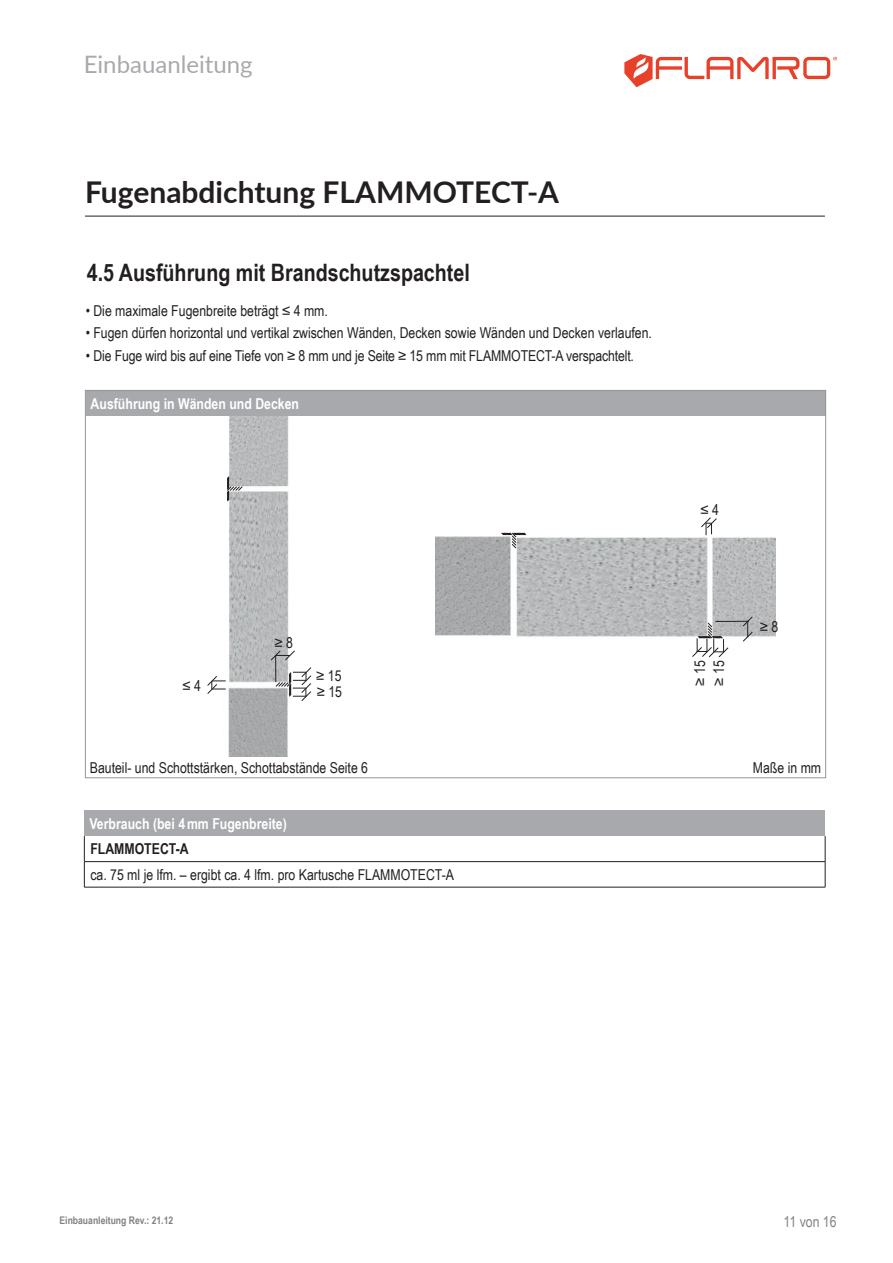
<style>
.page{position:relative;width:893px;height:1263px;background:#fff}
.page>*{position:absolute;margin:0;border:0;box-sizing:border-box;transform-origin:0 0}
.t1{font:700 30px "Lato";color:#231f20}
.t2{font:700 24px "Arial Narrow";color:#231f20}
.t3{font:24px "Lato";color:#a8a9ad}
.t4{font:15px/16.5px "Arial Narrow";color:#231f20}
.t5{font:700 15px "Arial Narrow";color:#fff}
.t6{font:700 15px "Arial Narrow";color:#231f20}
.t7{font:15px "Arial Narrow";color:#808285}
.t8{font:700 10.5px "Arial Narrow";color:#808285}
</style>
<div class="page">
<div style="left:84px;top:810px;width:741px;height:26px;background:#a8a9ad"></div>
<hr style="left:84px;top:861px;width:741px;height:1px;background:#231f20">
<svg style="left:84px;top:836px;width:1px;height:51px"></svg>
<svg style="left:825px;top:836px;width:1px;height:51px"></svg>
<hr style="left:84px;top:887px;width:741px;height:1px;background:#231f20">
<div style="left:86px;top:391px;width:739px;height:25px;background:#a8a9ad"></div>
<img style="left:435px;top:532px;width:340px;height:105px">
<img style="left:227px;top:416px;width:62px;height:340px">
<svg style="left:207px;top:676px;width:19px;height:18px"></svg>
<svg style="left:700px;top:517px;width:17px;height:18px"></svg>
<hr style="left:715px;top:621px;width:34px;height:1px;background:#231f20">
<svg style="left:742px;top:616px;width:11px;height:26px"></svg>
<svg style="left:227px;top:476px;width:16px;height:25px"></svg>
<svg style="left:501px;top:533px;width:25px;height:15px"></svg>
<svg style="left:691px;top:623px;width:38px;height:35px"></svg>
<svg style="left:270px;top:650px;width:42px;height:52px"></svg>
<hr style="left:85px;top:216px;width:740px;height:1px;background:#231f20">
<svg style="left:624px;top:54px;width:213px;height:33px"></svg>
<h2 class="t3" style="left:84px;top:56px;width:170px">Einbauanleitung</h2>
<h1 class="t1" style="left:85px;top:181px;width:475px">Fugenabdichtung FLAMMOTECT-A</h1>
<h2 class="t2" style="left:87px;top:264px;width:385px">4.5 Ausführung mit Brandschutzspachtel</h2>
<p class="t4" style="left:86px;top:302px;width:244px">• Die maximale Fugenbreite beträgt ≤ 4 mm.</p>
<p class="t4" style="left:86px;top:326px;width:568px">• Fugen dürfen horizontal und vertikal zwischen Wänden, Decken sowie Wänden und Decken verlaufen.</p>
<p class="t4" style="left:86px;top:346px;width:550px">• Die Fuge wird bis auf eine Tiefe von ≥ 8 mm und je Seite ≥ 15 mm mit FLAMMOTECT-A verspachtelt.</p>
<p class="t5" style="left:91px;top:398px;width:210px">Ausführung in Wänden und Decken</p>
<p class="t4" style="left:700px;top:501px;width:20px">≤ 4</p>
<p class="t4" style="left:183px;top:677px;width:20px">≤ 4</p>
<p class="t4" style="left:274px;top:634px;width:20px">≥ 8</p>
<p class="t4" style="left:316px;top:667px;width:27px">≥ 15 ≥ 15</p>
<p class="t4" style="left:690px;top:686px;width:27px;line-height:19px;rotate:-90deg">≥ 15 ≥ 15</p>
<p class="t4" style="left:760px;top:618px;width:20px">≥ 8</p>
<p class="t4" style="left:90px;top:761px;width:280px">Bauteil- und Schottstärken, Schottabstände Seite 6</p>
<p class="t4" style="left:753px;top:761px;width:70px">Maße in mm</p>
<p class="t5" style="left:89px;top:818px;width:199px">Verbrauch (bei 4 mm Fugenbreite)</p>
<p class="t6" style="left:90px;top:843px;width:100px">FLAMMOTECT-A</p>
<p class="t4" style="left:90px;top:868px;width:365px">ca. 75 ml je lfm. – ergibt ca. 4 lfm. pro Kartusche FLAMMOTECT-A</p>
<p class="t8" style="left:60px;top:1216px;width:115px">Einbauanleitung Rev.: 21.12</p>
<p class="t7" style="left:783px;top:1216px;width:55px">11 von 16</p>
</div>
